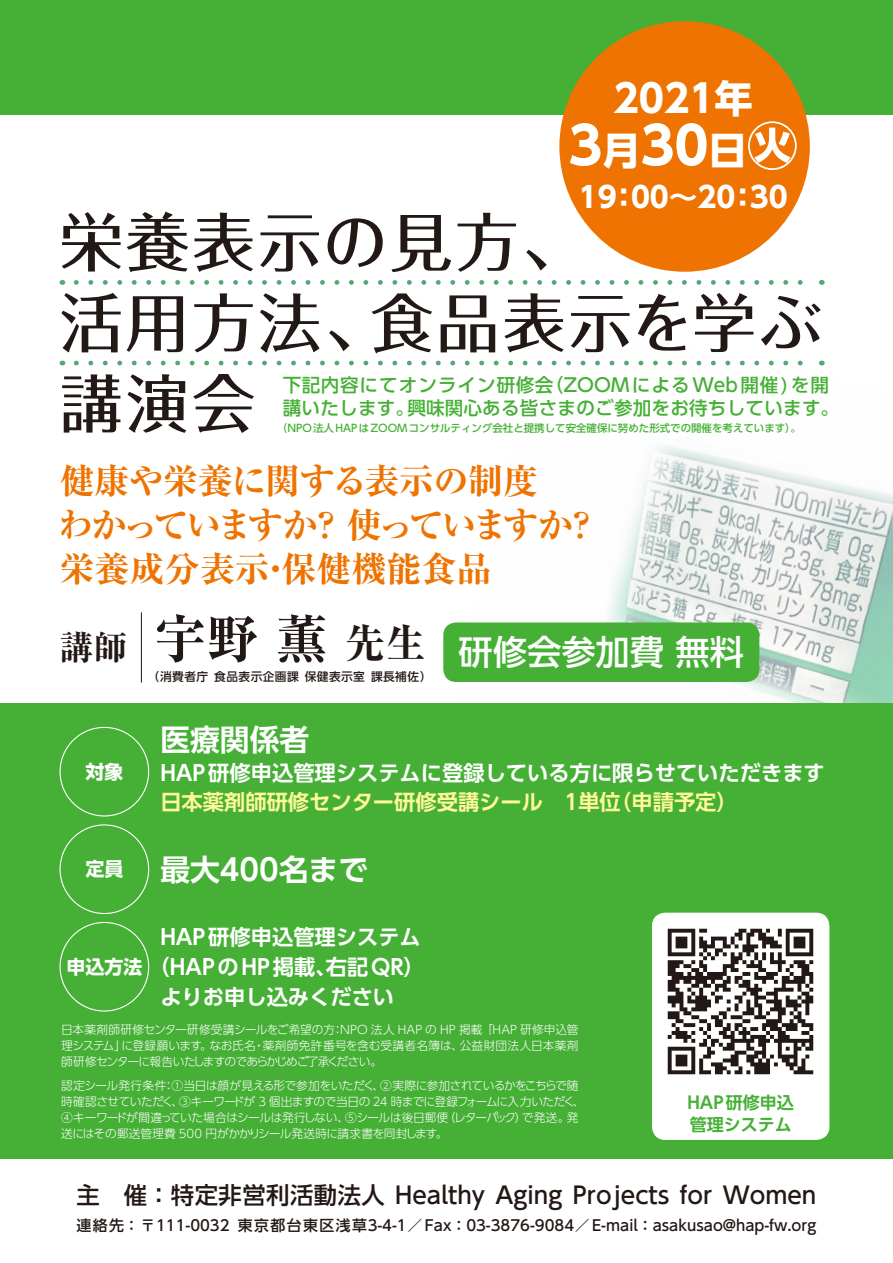
<style>
.page{position:relative;width:893px;height:1263px;background:#fff}
.page>*{position:absolute;margin:0;border:0;box-sizing:border-box;transform-origin:0 0}
.t1{font:500 63.6px/80.6px "Folk Pro";letter-spacing:.04em;color:#221815}
.t2{font:700 expanded 52.05px "Ryumin Pr 6 N";color:#221815}
.t3{font:700 51.45px "UD Shin Go Pr 6 N";color:#fff}
.t4{font:700 expanded 40.35px "Ryumin Pr 6 N";color:#221815}
.t5{font:700 38.25px/52.7px "UD Shin Go Pr 6 N";color:#fff}
.t6{font:700 expanded 35.1px/43.5px "Ryumin Pr 6 N";letter-spacing:-.015em;color:#ee7300}
.t7{font:700 expanded 35.1px "Ryumin Pr 6 N";letter-spacing:-.1em;color:#ee7300}
.t8{font:500 34.35px "UD Shin Go Pr 6 N";color:#fff}
.t9{font:700 expanded 34.05px "Ryumin Pr 6 N";color:#221815}
.t10{font:700 29.7px "UD Shin Go Pr 6 N De";color:#fff}
.t11{font:700 28.65px "UD Shin Go Pr 6 N";color:#fff}
.t12{font:500 23.4px "UD Shin Go Pr 6 N";color:#221815}
.t13{font:700 21.3px/29.7px "UD Shin Go Pr 6 N De";color:#fff;text-align:right}
.t14{font:700 21.3px "UD Shin Go Pr 6 N De";color:#fff899}
.t15{font:700 19.05px "UD Shin Go Pr 6 N";color:#fff}
.t16{font:500 18.6px/23.2px "UD Shin Go Pr 6 N";letter-spacing:.01em;color:#45b035}
.t17{font:500 18.6px "UD Shin Go Pr 6 N";letter-spacing:.04em;color:#45b035}
.t18{font:700 16.95px/21.3px "UD Shin Go Pr 6 N De";color:#45b035}
.t19{font:500 14.85px "UD Shin Go Pr 6 N";color:#221815}
.t20{font:300 11.7px/15.9px "UD Shin Go Pr 6 N";letter-spacing:-.035em;color:#fff;text-align:right}
.t21{font:300 11.7px "UD Shin Go Pr 6 N";letter-spacing:.015em;color:#fff}
.t22{font:300 11.7px "UD Shin Go Pr 6 N";letter-spacing:-.06em;color:#fff}
.t23{font:300 11.7px/15.9px "UD Shin Go Pr 6 N";letter-spacing:-.09em;color:#fff}
.t24{font:300 11.7px "UD Shin Go Pr 6 N";letter-spacing:.02em;color:#fff}
.t25{font:500 11.7px "UD Shin Go Pr 6 N";letter-spacing:.035em;color:#221815}
.t26{font:500 10.5px "UD Shin Go Pr 6 N";color:#45b035}
.s1{font-size:51.45px}
</style>
<div class="page">
<img style="left:450px;top:360px;width:443px;height:344px">
<div style="left:0;top:0;width:893px;height:115px;background:#45b035"></div>
<div style="left:0;top:704px;width:893px;height:455px;background:#45b035"></div>
<div style="left:443px;top:622px;width:316px;height:60px;background:#45b035;border-radius:13px"></div>
<svg style="left:76px;top:280px;width:727px;height:5px"></svg>
<svg style="left:76px;top:361px;width:738px;height:4px"></svg>
<div style="left:559px;top:21px;width:251px;height:251px;background:#ee7300;border-radius:50%"></div>
<div style="left:652px;top:913px;width:177px;height:226px;background:#fff;border-radius:13px"></div>
<img style="left:652px;top:913px;width:177px;height:162px">
<div style="left:652px;top:913px;width:177px;height:227px;border:1px solid #fff;border-radius:13px"></div>
<hr style="left:141px;top:612px;width:1px;height:70px;background:#221815">
<h3 class="t5" style="left:708px;top:71px;width:91px;text-indent:-95px">2021年日<span class="s1">㊋</span></h3>
<h3 class="t3" style="left:568px;top:104px;width:35px">3</h3>
<h3 class="t11" style="left:579px;top:174px;width:210px">19：00~20：30</h3>
<h3 class="t3" style="left:641px;top:104px;width:69px">30</h3>
<h3 class="t5" style="left:602px;top:123px;width:40px">月</h3>
<h1 class="t1" style="left:370px;top:193px;width:454px;text-indent:-311px">栄養表示の見方、<br>食品表示を学ぶ</h1>
<h1 class="t1" style="left:60px;top:274px;width:330px">活用方法、講演会</h1>
<h3 class="t16" style="left:407px;top:372px;width:433px;text-indent:-125px">下記内容にてオンライン研修会<br>興味関心ある皆さまのご参加をお待ちしています。</h3>
<h3 class="t17" style="left:545px;top:369px;width:286px">（ZOOMによるWeb開催)を開</h3>
<h3 class="t16" style="left:283px;top:396px;width:133px">講いたします。</h3>
<p class="t26" style="left:277px;top:420px;width:526px">（NPO法人HAPはZOOMコンサルティング会社と提携して安全確保に努めた形式での開催を考えています。(</p>
<h3 class="t6" style="left:60px;top:458px;width:480px">健康や栄養に関する表示の制度</h3>
<h3 class="t6" style="left:58px;top:502px;width:435px">わかっていますか<br>栄養成分表示保健機能食品</h3>
<h3 class="t7" style="left:309px;top:497px;width:266px">？使っていますか</h3>
<h3 class="t6" style="left:564px;top:502px;width:37px">?</h3>
<h3 class="t6" style="left:258px;top:545px;width:37px">・</h3>
<h3 class="t9" style="left:60px;top:621px;width:70px">講師</h3>
<h3 class="t15" style="left:85px;top:756px;width:39px">対象</h3>
<h3 class="t15" style="left:85px;top:854px;width:39px">定員</h3>
<h2 class="t2" style="left:154px;top:598px;width:175px">宇野薫</h2>
<h3 class="t4" style="left:345px;top:611px;width:82px">先生</h3>
<p class="t25" style="left:371px;top:667px;width:62px">課長補佐(</p>
<p class="t25" style="left:148px;top:667px;width:62px">（消費者庁</p>
<p class="t25" style="left:214px;top:667px;width:86px">食品表示企画課</p>
<p class="t25" style="left:305px;top:667px;width:62px">保健表示室</p>
<h3 class="t8" style="left:458px;top:624px;width:287px">研修会参加費無料</h3>
<h3 class="t10" style="left:160px;top:715px;width:150px">医療関係者</h3>
<h3 class="t13" style="left:160px;top:757px;width:666px">HAP研修申込管理システムに登録している方に限らせていただきます</h3>
<h3 class="t14" style="left:610px;top:785px;width:129px">（申請予定(</h3>
<h3 class="t14" style="left:160px;top:785px;width:462px">日本薬剤師研修センター研修受講シール　1単位</h3>
<h3 class="t10" style="left:160px;top:845px;width:209px">最大400名まで</h3>
<h3 class="t15" style="left:66px;top:951px;width:77px">申込方法</h3>
<h3 class="t13" style="left:160px;top:921px;width:266px">HAP研修申込管理システム右記QR(</h3>
<h3 class="t13" style="left:160px;top:951px;width:235px;text-align:left;text-indent:-12px">（HAPのHP掲載、<br>よりお申し込みください</h3>
<p class="t21" style="left:61px;top:1020px;width:519px">日本薬剤師研修センター研修受講シールをご希望の方 NPO 法人 HAP の HP 掲載「HAP 研修申込管</p>
<p class="t20" style="left:332px;top:1021px;width:13px">：</p>
<p class="t24" style="left:263px;top:1036px;width:202px">薬剤師免許番号を含む受講者名簿は、</p>
<p class="t24" style="left:460px;top:1036px;width:120px">公益財団法人日本薬剤</p>
<p class="t20" style="left:122px;top:1037px;width:82px">に登録願います</p>
<p class="t20" style="left:209px;top:1037px;width:48px">なお氏名</p>
<p class="t23" style="left:61px;top:1037px;width:323px">理システム」<br>師研修センターに報告いたしますのであらかじめご了承ください。</p>
<p class="t20" style="left:372px;top:1077px;width:208px">、②実際に参加されているかをこちらで随</p>
<p class="t20" style="left:253px;top:1037px;width:13px">・</p>
<p class="t20" style="left:200px;top:1037px;width:13px">。</p>
<p class="t20" style="left:61px;top:1077px;width:315px">認定シール発行条件 ①当日は顔が見える形で参加をいただく</p>
<p class="t20" style="left:163px;top:1077px;width:13px">：</p>
<p class="t22" style="left:171px;top:1092px;width:405px">、③キーワードが 3 個出ますので当日の 24 時までに登録フォームに入力いただく</p>
<p class="t20" style="left:61px;top:1093px;width:114px">時確認させていただく</p>
<p class="t20" style="left:573px;top:1093px;width:13px">、</p>
<p class="t20" style="left:444px;top:1109px;width:84px">（レターパック）</p>
<p class="t20" style="left:61px;top:1109px;width:388px">④キーワードが間違っていた場合はシールは発行しない、⑤シールは後日郵便。</p>
<p class="t20" style="left:522px;top:1109px;width:49px">で発送。</p>
<p class="t20" style="left:567px;top:1109px;width:13px">発</p>
<p class="t20" style="left:61px;top:1125px;width:378px">送にはその郵送管理費 500 円がかかりシール発送時に請求書を同封します</p>
<h3 class="t18" style="left:687px;top:1092px;width:108px">HAP研修申込管理システム</h3>
<h3 class="t12" style="left:77px;top:1176px;width:741px">主　催：特定非営利活動法人 Healthy Aging Projects for Women</h3>
<p class="t19" style="left:238px;top:1214px;width:580px">東京都台東区浅草3-4-1／ Fax：03-3876-9084／ E-mail：asakusao@hap-fw.org</p>
<p class="t19" style="left:77px;top:1214px;width:155px">連絡先：〒111-0032</p>
</div>
